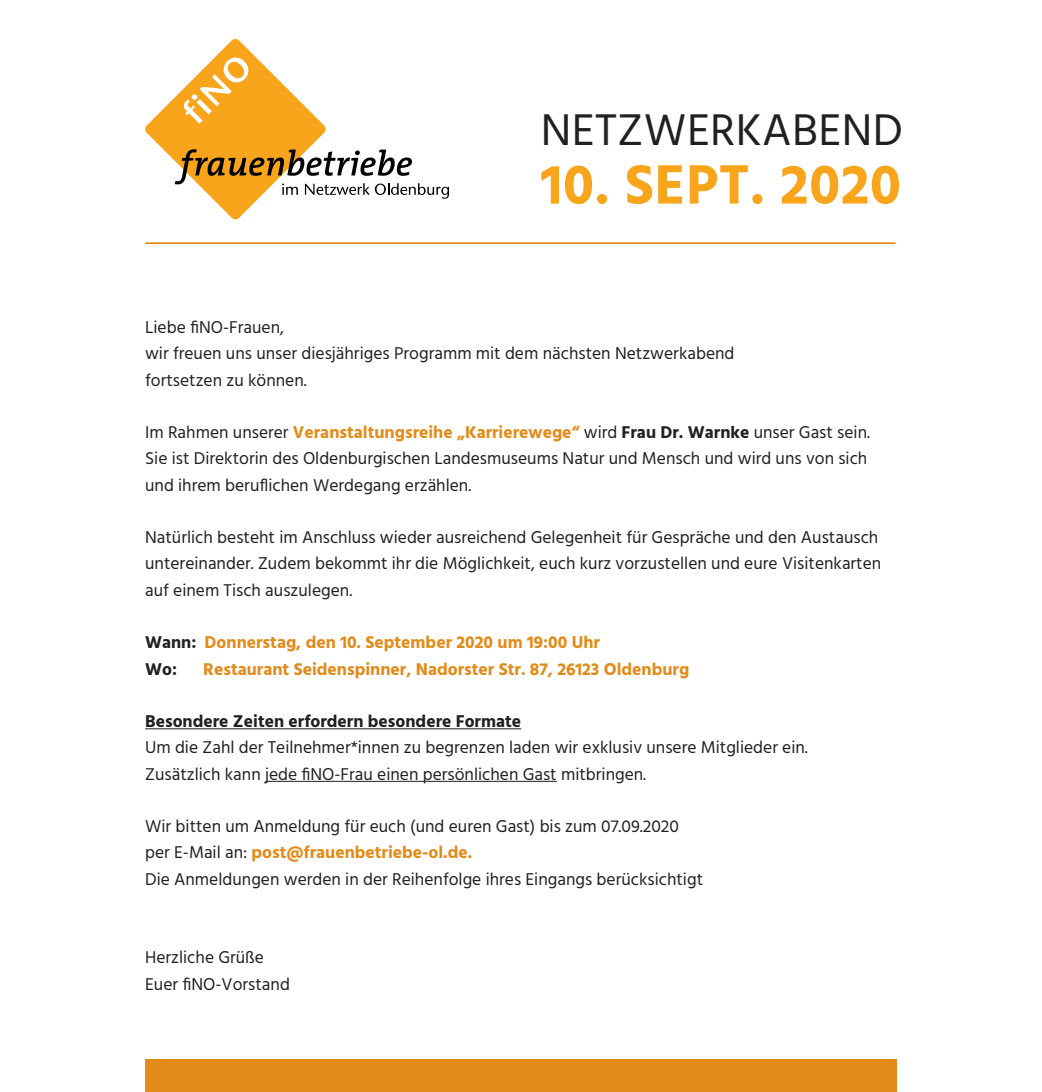
<style>
.page{position:relative;width:1042px;height:1092px;background:#fff}
.page>*{position:absolute;margin:0;border:0;box-sizing:border-box;transform-origin:0 0}
.t1{font:700 56.88px "Hind";letter-spacing:.01em;color:#f9a51b}
.t2{font:45.5px "Hind";letter-spacing:.01em;color:#231f20}
.t3{font:17.5px/26.2px "Hind";color:#231f20}
.t4{font:700 17.5px/26.2px "Hind";color:#e28b19}
.t5{font:700 17.5px "Hind";color:#231f20}
.s1{font-weight:700;color:#e28b19}
.s2{font-weight:700}
.s3{color:#231f20}
</style>
<div class="page">
<div style="left:145px;top:1059px;width:752px;height:32px;background:#e28b19"></div>
<hr style="left:145px;top:728px;width:376px;height:1px;background:#231f20">
<hr style="left:265px;top:780px;width:292px;height:1px;background:#231f20">
<svg style="left:145px;top:39px;width:304px;height:180px"></svg>
<hr style="left:145px;top:242px;width:750px;height:2px;background:#e28b19">
<h2 class="t2" style="left:541px;top:99px;width:364px">NETZWERKABEND</h2>
<h1 class="t1" style="left:541px;top:151px;width:362px">10. SEPT. 2020</h1>
<p class="t3" style="left:145px;top:315px;width:591px">Liebe fiNO-Frauen,<br>wir freuen uns unser diesjähriges Programm mit dem nächsten Netzwerkabend fortsetzen zu können.</p>
<p class="t3" style="left:145px;top:420px;width:726px">Im Rahmen unserer <span class="s1">Veranstaltungsreihe „Karrierewege“</span> wird <span class="s2">Frau Dr. Warnke</span> unser Gast sein.<br>Sie ist Direktorin des Oldenburgischen Landesmuseums Natur und Mensch und wird uns von sich und ihrem beruflichen Werdegang erzählen.</p>
<p class="t3" style="left:145px;top:525px;width:738px">Natürlich besteht im Anschluss wieder ausreichend Gelegenheit für Gespräche und den Austausch untereinander. Zudem bekommt ihr die Möglichkeit, euch kurz vorzustellen und eure Visitenkarten auf einem Tisch auszulegen.</p>
<p class="t4" style="left:145px;top:629px;width:456px"><span class="s3">Wann:</span> Donnerstag, den 10. September 2020 um 19:00 Uhr<br><span class="s3">Wo:</span></p>
<p class="t4" style="left:203px;top:655px;width:487px">Restaurant Seidenspinner, Nadorster Str. 87, 26123 Oldenburg</p>
<p class="t5" style="left:145px;top:710px;width:378px">Besondere Zeiten erfordern besondere Formate</p>
<p class="t3" style="left:145px;top:735px;width:664px">Um die Zahl der Teilnehmer*innen zu begrenzen laden wir exklusiv unsere Mitglieder ein.<br>Zusätzlich kann jede fiNO-Frau einen persönlichen Gast mitbringen.</p>
<p class="t3" style="left:145px;top:814px;width:559px">Wir bitten um Anmeldung für euch (und euren Gast) bis zum 07.09.2020 per E-Mail an: <span class="s1">post@frauenbetriebe-ol.de.<br></span>Die Anmeldungen werden in der Reihenfolge ihres Eingangs berücksichtigt</p>
<p class="t3" style="left:145px;top:945px;width:146px">Herzliche Grüße<br>Euer fiNO-Vorstand</p>
</div>
